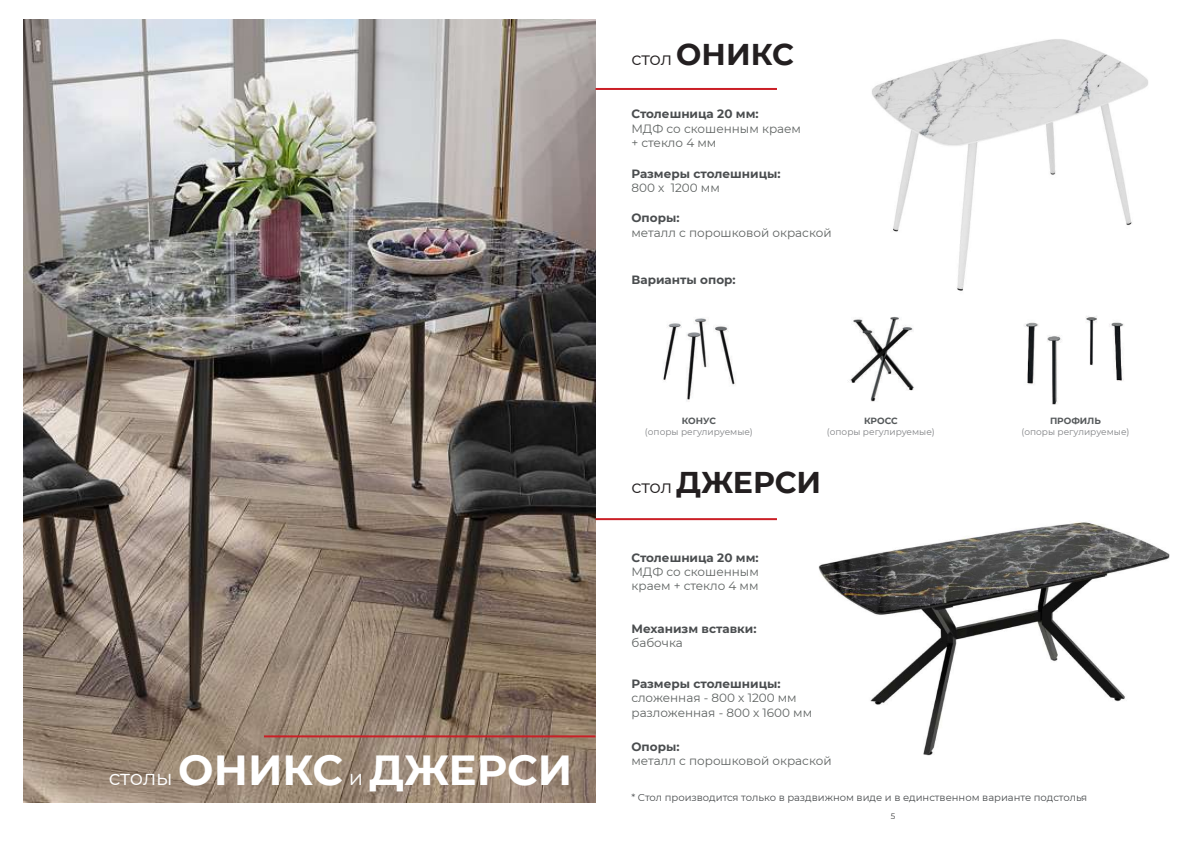
<style>
.page{position:relative;width:1191px;height:842px;background:#fff}
.page>*{position:absolute;margin:0;border:0;box-sizing:border-box;transform-origin:0 0}
.t1{font:700 42px "Montserrat";color:#fff}
.t2{font:700 30px "Montserrat";color:#231f20}
.t3{font:12px/14.4px "Montserrat";color:#5f6362}
.t4{font:700 12px "Montserrat";color:#4a4d4f}
.t5{font:10px "Montserrat";color:#4a4d4f}
.t6{font:9px "Montserrat";color:#808285}
.t7{font:700 9px "Montserrat";color:#55595b}
.t8{font:8px "Montserrat";color:#3e3e3f}
.s1{font-weight:400;font-size:21px}
.s2{font-weight:400;font-size:18px}
</style>
<div class="page">
<img style="left:24px;top:20px;width:571px;height:783px">
<img style="left:818px;top:522px;width:352px;height:234px">
<img style="left:872px;top:39px;width:276px;height:252px">
<hr style="left:595px;top:88px;width:182px;height:2px;background:#cb1f26">
<img style="left:663px;top:318px;width:73px;height:84px">
<img style="left:848px;top:317px;width:66px;height:85px">
<img style="left:1024px;top:316px;width:100px;height:89px">
<hr style="left:595px;top:518px;width:182px;height:2px;background:#cb1f26">
<hr style="left:264px;top:735px;width:331px;height:2px;background:#cb1f26">
<h1 class="t1" style="left:109px;top:739px;width:465px"><span class="s1">столы</span> ОНИКС <span class="s1">и</span> ДЖЕРСИ</h1>
<h2 class="t2" style="left:631px;top:33px;width:164px"><span class="s2">стол</span> ОНИКС</h2>
<p class="t4" style="left:631px;top:105px;width:129px">Столешница 20 мм:</p>
<p class="t3" style="left:631px;top:121px;width:171px">МДФ со скошенным краем + стекло 4 мм</p>
<p class="t4" style="left:631px;top:165px;width:151px">Размеры столешницы:</p>
<p class="t3" style="left:631px;top:180px;width:90px">800 х 1200 мм</p>
<p class="t4" style="left:631px;top:209px;width:49px">Опоры:</p>
<p class="t3" style="left:631px;top:225px;width:202px">металл с порошковой окраской</p>
<p class="t4" style="left:631px;top:271px;width:106px">Варианты опор:</p>
<p class="t7" style="left:682px;top:414px;width:36px">КОНУС</p>
<p class="t6" style="left:645px;top:425px;width:109px">(опоры регулируемые)</p>
<p class="t7" style="left:864px;top:414px;width:35px">КРОСС</p>
<p class="t6" style="left:827px;top:425px;width:109px">(опоры регулируемые)</p>
<h2 class="t2" style="left:631px;top:461px;width:191px"><span class="s2">стол</span> ДЖЕРСИ</h2>
<p class="t4" style="left:631px;top:549px;width:129px">Столешница 20 мм:</p>
<p class="t3" style="left:631px;top:564px;width:129px">МДФ со скошенным краем + стекло 4 мм</p>
<p class="t4" style="left:631px;top:620px;width:127px">Механизм вставки:</p>
<p class="t3" style="left:631px;top:635px;width:53px">бабочка</p>
<p class="t4" style="left:631px;top:675px;width:151px">Размеры столешницы:</p>
<p class="t3" style="left:631px;top:691px;width:182px">сложенная - 800 х 1200 мм разложенная - 800 х 1600 мм</p>
<p class="t4" style="left:631px;top:738px;width:49px">Опоры:</p>
<p class="t3" style="left:631px;top:753px;width:202px">металл с порошковой окраской</p>
<p class="t7" style="left:1050px;top:414px;width:52px">ПРОФИЛЬ</p>
<p class="t6" style="left:1021px;top:425px;width:109px">(опоры регулируемые)</p>
<p class="t5" style="left:631px;top:790px;width:457px">* Стол производится только в раздвижном виде и в единственном варианте подстолья</p>
<p class="t8" style="left:891px;top:811px;width:6px">5</p>
</div>
